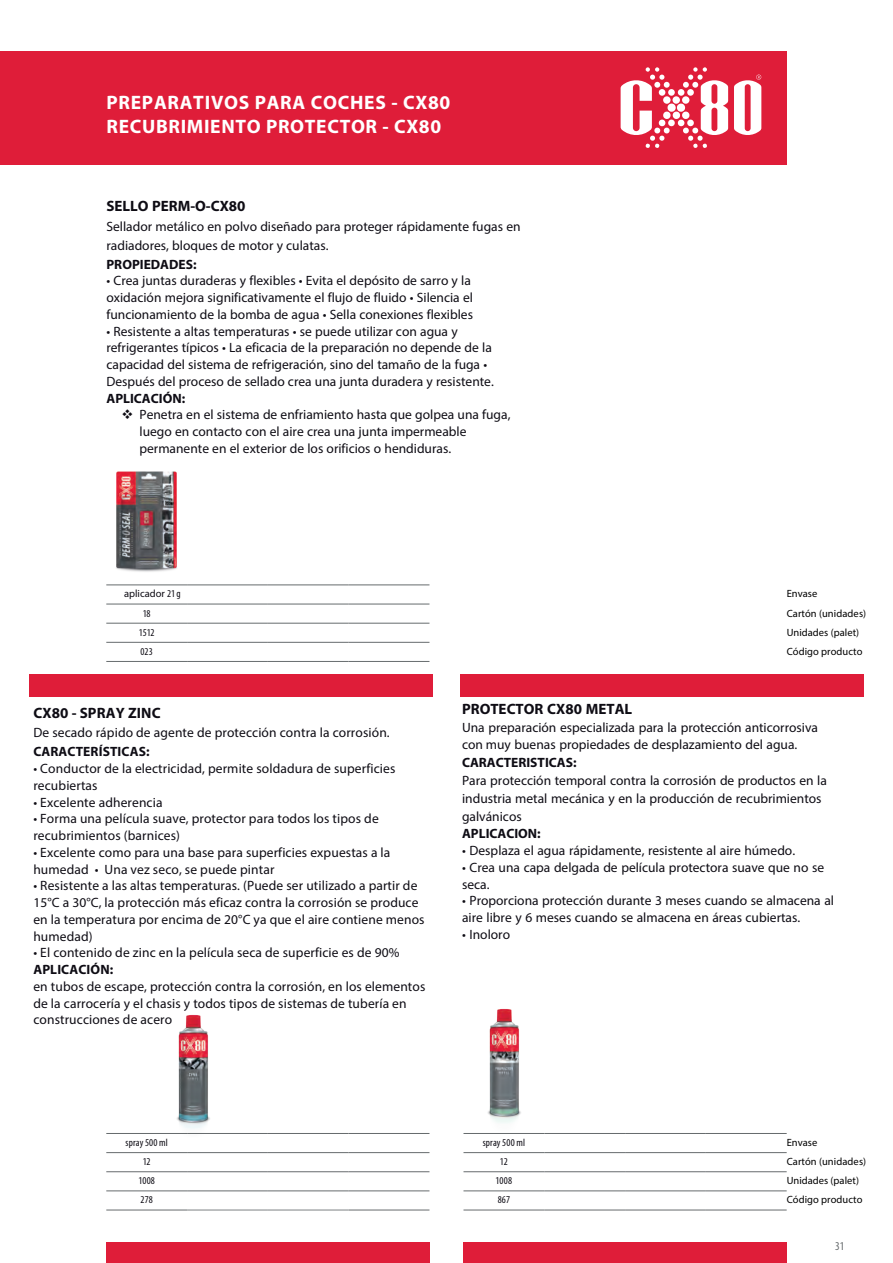
<style>
.page{position:relative;width:893px;height:1263px;background:#fff}
.page>*{position:absolute;margin:0;border:0;box-sizing:border-box;transform-origin:0 0}
.NAZWA_HANDLOWA{font:700 19.5px/24.6px "Myriad Pro";letter-spacing:.035em;color:#fff}
.wypunktowanie{font:700 15px "Myriad Pro";color:#0e0c14}
.wypunktowanie-2{font:13.5px/16.8px "Myriad Pro";color:#0e0c14}
.t1{font:condensed 12px "Myriad Pro";color:#666b6d}
.t2{font:10.5px/19.2px "Myriad Pro";letter-spacing:.01em;color:#000}
.dane_w_tabeli{font:condensed 10.5px "Myriad Pro";letter-spacing:.01em;color:#0e0c14}
.dane_w_tabeli-2{font:10.5px "Myriad Pro";color:#0e0c14}
.s1{font-weight:700}
.s2{font-stretch:condensed}
</style>
<div class="page">
<div style="left:106px;top:1242px;width:323px;height:21px;background:#df1d39"></div>
<div style="left:463px;top:1242px;width:324px;height:21px;background:#df1d39"></div>
<div style="left:0;top:51px;width:787px;height:113px;background:#df1d39"></div>
<svg style="left:621px;top:67px;width:140px;height:81px"></svg>
<hr style="left:106px;top:623px;width:81px;height:1px;background:#666b6d">
<hr style="left:187px;top:623px;width:81px;height:1px;background:#666b6d">
<hr style="left:268px;top:623px;width:81px;height:1px;background:#666b6d">
<hr style="left:349px;top:623px;width:80px;height:1px;background:#666b6d">
<hr style="left:106px;top:642px;width:81px;height:1px;background:#666b6d">
<hr style="left:187px;top:642px;width:81px;height:1px;background:#666b6d">
<hr style="left:268px;top:642px;width:81px;height:1px;background:#666b6d">
<hr style="left:349px;top:642px;width:80px;height:1px;background:#666b6d">
<hr style="left:106px;top:661px;width:81px;height:1px;background:#666b6d">
<hr style="left:187px;top:661px;width:81px;height:1px;background:#666b6d">
<hr style="left:268px;top:661px;width:81px;height:1px;background:#666b6d">
<hr style="left:349px;top:661px;width:80px;height:1px;background:#666b6d">
<hr style="left:106px;top:585px;width:81px;height:1px;background:#666b6d">
<hr style="left:187px;top:585px;width:81px;height:1px;background:#666b6d">
<hr style="left:268px;top:585px;width:81px;height:1px;background:#666b6d">
<hr style="left:349px;top:585px;width:80px;height:1px;background:#666b6d">
<hr style="left:106px;top:604px;width:81px;height:1px;background:#666b6d">
<hr style="left:187px;top:604px;width:81px;height:1px;background:#666b6d">
<hr style="left:268px;top:604px;width:81px;height:1px;background:#666b6d">
<hr style="left:349px;top:604px;width:80px;height:1px;background:#666b6d">
<img style="left:106px;top:471px;width:81px;height:114px">
<img style="left:177px;top:1014px;width:33px;height:115px">
<hr style="left:106px;top:1171px;width:81px;height:1px;background:#666b6d">
<hr style="left:187px;top:1171px;width:81px;height:1px;background:#666b6d">
<hr style="left:268px;top:1171px;width:81px;height:1px;background:#666b6d">
<hr style="left:349px;top:1171px;width:80px;height:1px;background:#666b6d">
<hr style="left:106px;top:1190px;width:81px;height:1px;background:#666b6d">
<hr style="left:187px;top:1190px;width:81px;height:1px;background:#666b6d">
<hr style="left:268px;top:1190px;width:81px;height:1px;background:#666b6d">
<hr style="left:349px;top:1190px;width:80px;height:1px;background:#666b6d">
<hr style="left:106px;top:1210px;width:81px;height:1px;background:#666b6d">
<hr style="left:349px;top:1210px;width:80px;height:1px;background:#666b6d">
<hr style="left:106px;top:1133px;width:81px;height:1px;background:#666b6d">
<hr style="left:187px;top:1133px;width:81px;height:1px;background:#666b6d">
<hr style="left:268px;top:1133px;width:81px;height:1px;background:#666b6d">
<hr style="left:349px;top:1133px;width:80px;height:1px;background:#666b6d">
<hr style="left:106px;top:1152px;width:81px;height:1px;background:#666b6d">
<hr style="left:187px;top:1152px;width:81px;height:1px;background:#666b6d">
<hr style="left:268px;top:1152px;width:81px;height:1px;background:#666b6d">
<hr style="left:349px;top:1152px;width:80px;height:1px;background:#666b6d">
<hr style="left:187px;top:1210px;width:81px;height:1px;background:#7d8183">
<hr style="left:268px;top:1210px;width:81px;height:1px;background:#7d8183">
<img style="left:488px;top:1008px;width:33px;height:115px">
<hr style="left:463px;top:1171px;width:81px;height:1px;background:#666b6d">
<hr style="left:544px;top:1171px;width:81px;height:1px;background:#666b6d">
<hr style="left:625px;top:1171px;width:81px;height:1px;background:#666b6d">
<hr style="left:706px;top:1171px;width:81px;height:1px;background:#666b6d">
<hr style="left:463px;top:1190px;width:81px;height:1px;background:#666b6d">
<hr style="left:544px;top:1190px;width:81px;height:1px;background:#666b6d">
<hr style="left:625px;top:1190px;width:81px;height:1px;background:#666b6d">
<hr style="left:706px;top:1190px;width:81px;height:1px;background:#666b6d">
<hr style="left:463px;top:1210px;width:81px;height:1px;background:#666b6d">
<hr style="left:544px;top:1210px;width:81px;height:1px;background:#666b6d">
<hr style="left:625px;top:1210px;width:81px;height:1px;background:#666b6d">
<hr style="left:706px;top:1210px;width:81px;height:1px;background:#666b6d">
<hr style="left:463px;top:1133px;width:81px;height:1px;background:#666b6d">
<hr style="left:544px;top:1133px;width:81px;height:1px;background:#666b6d">
<hr style="left:625px;top:1133px;width:81px;height:1px;background:#666b6d">
<hr style="left:706px;top:1133px;width:81px;height:1px;background:#666b6d">
<hr style="left:463px;top:1152px;width:81px;height:1px;background:#666b6d">
<hr style="left:544px;top:1152px;width:81px;height:1px;background:#666b6d">
<hr style="left:625px;top:1152px;width:81px;height:1px;background:#666b6d">
<hr style="left:706px;top:1152px;width:81px;height:1px;background:#666b6d">
<div style="left:29px;top:674px;width:404px;height:23px;background:#df1d39"></div>
<div style="left:460px;top:674px;width:403px;height:23px;background:#df1d39"></div>
<p class="NAZWA_HANDLOWA" style="left:106px;top:89px;width:345px">PREPARATIVOS PARA COCHES - CX80<br>RECUBRIMIENTO PROTECTOR - CX80</p>
<p class="wypunktowanie" style="left:106px;top:196px;width:141px">SELLO PERM-O-CX80</p>
<p class="wypunktowanie-2" style="left:106px;top:217px;width:416px;line-height:18.9px">Sellador metálico en polvo diseñado para proteger rápidamente fugas en radiadores, bloques de motor y culatas.<br><span class="s1">PROPIEDADES:</span></p>
<p class="wypunktowanie-2" style="left:106px;top:272px;width:368px">• Crea juntas duraderas y flexibles • Evita el depósito de sarro y la oxidación mejora significativamente el flujo de fluido • Silencia el funcionamiento de la bomba de agua • Sella conexiones flexibles</p>
<p class="wypunktowanie-2" style="left:106px;top:322px;width:389px">• Resistente a altas temperaturas • se puede utilizar con agua y refrigerantes típicos • La eficacia de la preparación no depende de la capacidad del sistema de refrigeración, sino del tamaño de la fuga • Después del proceso de sellado crea una junta duradera y resistente.<br><span class="s1">APLICACIÓN:</span></p>
<p class="wypunktowanie-2" style="left:139px;top:406px;width:372px;text-indent:-18px">❖ Penetra en el sistema de enfriamiento hasta que golpea una fuga, luego en contacto con el aire crea una junta impermeable permanente en el exterior de los orificios o hendiduras.</p>
<p class="dane_w_tabeli-2" style="left:124px;top:587px;width:58px">aplicador <span class="s2">21 g</span></p>
<p class="dane_w_tabeli" style="left:143px;top:607px;width:9px">18</p>
<p class="dane_w_tabeli" style="left:139px;top:626px;width:17px">1512</p>
<p class="dane_w_tabeli" style="left:141px;top:645px;width:14px">023</p>
<p class="t2" style="left:787px;top:584px;width:81px">Envase<br>Cartón (unidades)<br>Unidades (palet)<br>Código producto</p>
<p class="wypunktowanie" style="left:33px;top:703px;width:129px">CX80 - SPRAY ZINC</p>
<p class="wypunktowanie-2" style="left:33px;top:723px;width:358px;line-height:18.9px">De secado rápido de agente de protección contra la corrosión.<br><span class="s1">CARACTERÍSTICAS:</span></p>
<p class="wypunktowanie-2" style="left:33px;top:760px;width:363px">• Conductor de la electricidad, permite soldadura de superficies recubiertas</p>
<p class="wypunktowanie-2" style="left:33px;top:793px;width:131px">• Excelente adherencia</p>
<p class="wypunktowanie-2" style="left:33px;top:810px;width:347px">• Forma una película suave, protector para todos los tipos de recubrimientos (barnices)</p>
<p class="wypunktowanie-2" style="left:33px;top:844px;width:358px">• Excelente como para una base para superficies expuestas a la humedad • Una vez seco, se puede pintar</p>
<p class="wypunktowanie-2" style="left:33px;top:877px;width:393px">• Resistente a las altas temperaturas. (Puede ser utilizado a partir de 15°C a 30°C, la protección más eficaz contra la corrosión se produce en la temperatura por encima de 20°C ya que el aire contiene menos humedad)</p>
<p class="wypunktowanie-2" style="left:33px;top:944px;width:394px">• El contenido de zinc en la película seca de superficie es de 90% <span class="s1">APLICACIÓN:<br></span>en tubos de escape, protección contra la corrosión, en los elementos de la carrocería y el chasis y todos tipos de sistemas de tubería en construcciones de acero</p>
<p class="wypunktowanie" style="left:462px;top:699px;width:172px">PROTECTOR CX80 METAL</p>
<p class="wypunktowanie-2" style="left:462px;top:719px;width:366px;line-height:17.7px">Una preparación especializada para la protección anticorrosiva con muy buenas propiedades de desplazamiento del agua.<br><span class="s1">CARACTERISTICAS:<br></span>Para protección temporal contra la corrosión de productos en la industria metal mecánica y en la producción de recubrimientos galvánicos<br><span class="s1">APLICACION:</span></p>
<p class="wypunktowanie-2" style="left:462px;top:842px;width:334px">• Desplaza el agua rápidamente, resistente al aire húmedo.</p>
<p class="wypunktowanie-2" style="left:462px;top:859px;width:364px">• Crea una capa delgada de película protectora suave que no se seca.</p>
<p class="wypunktowanie-2" style="left:462px;top:892px;width:373px">• Proporciona protección durante 3 meses cuando se almacena al aire libre y 6 meses cuando se almacena en áreas cubiertas.</p>
<p class="wypunktowanie-2" style="left:462px;top:926px;width:49px">• Inoloro</p>
<p class="dane_w_tabeli" style="left:126px;top:1136px;width:44px">spray 500 ml</p>
<p class="dane_w_tabeli" style="left:143px;top:1155px;width:9px">12</p>
<p class="dane_w_tabeli" style="left:138px;top:1174px;width:18px">1008</p>
<p class="dane_w_tabeli" style="left:141px;top:1193px;width:14px">278</p>
<p class="dane_w_tabeli" style="left:483px;top:1136px;width:44px">spray 500 ml</p>
<p class="dane_w_tabeli" style="left:500px;top:1155px;width:9px">12</p>
<p class="dane_w_tabeli" style="left:496px;top:1174px;width:18px">1008</p>
<p class="dane_w_tabeli" style="left:498px;top:1193px;width:14px">867</p>
<p class="t2" style="left:787px;top:1133px;width:81px">Envase<br>Cartón (unidades)<br>Unidades (palet)<br>Código producto</p>
<p class="t1" style="left:835px;top:1239px;width:11px">31</p>
</div>
